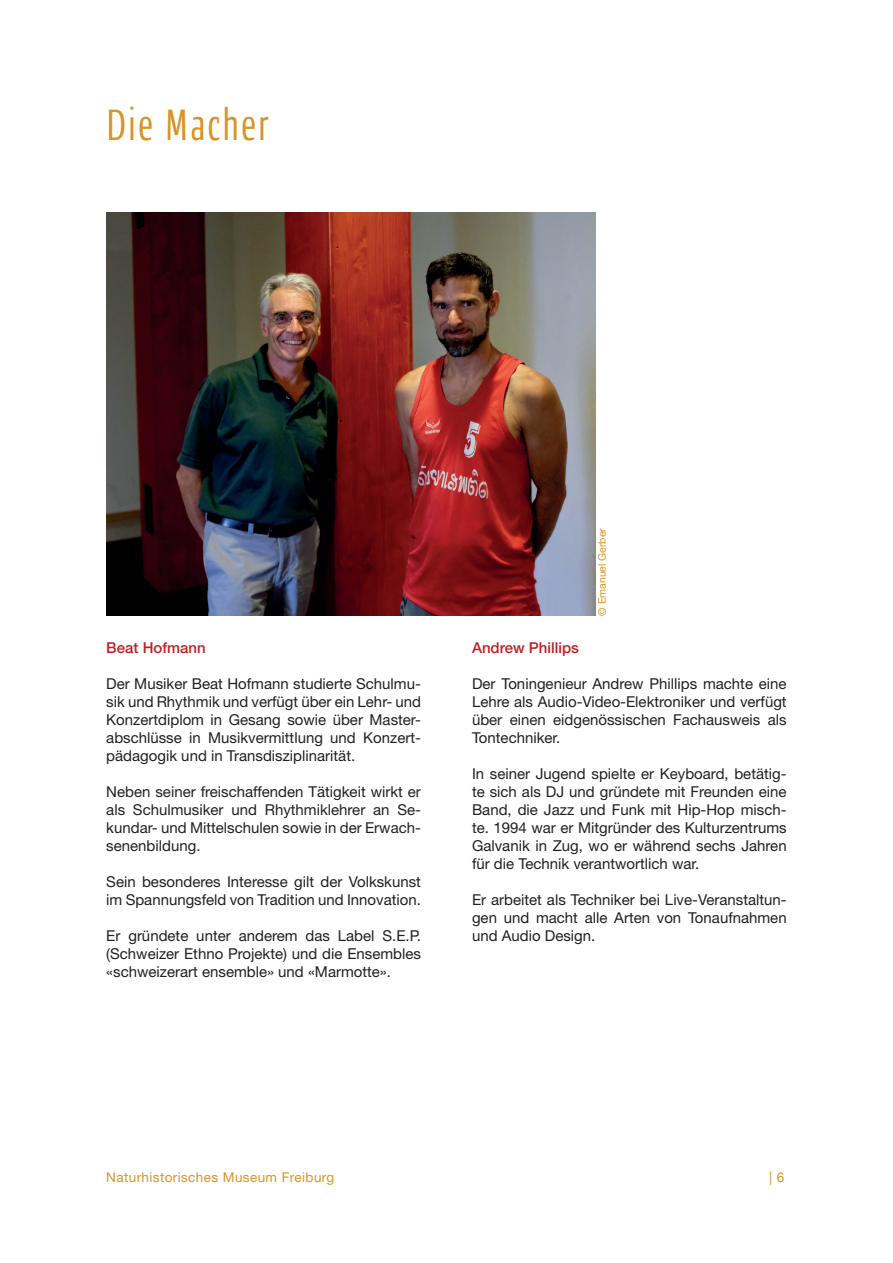
<style>
.page{position:relative;width:893px;height:1263px;background:#fff}
.page>*{position:absolute;margin:0;border:0;box-sizing:border-box;transform-origin:0 0}
.t1{font:45px "Ardoise Std Compact";letter-spacing:.05em;color:#d89425}
.t2{font:15px/18px "Helvetica Neue";color:#231f20;text-align:justify}
.t3{font:500 15px "Helvetica Neue";color:#c12025}
.t4{font:13.5px "Helvetica Neue";letter-spacing:.03em;color:#d89425}
.t5{font:10.5px "Helvetica Neue";color:#d89425}
</style>
<div class="page">
<img style="left:106px;top:213px;width:489px;height:402px">
<h1 class="t1" style="left:106px;top:99px;width:164px">Die Macher</h1>
<p class="t3" style="left:106px;top:638px;width:101px">Beat Hofmann</p>
<p class="t2" style="left:106px;top:674px;width:316px">Der Musiker Beat Hofmann studierte Schulmu&shy;sik und Rhythmik und verfügt über ein Lehr- und Konzertdiplom in Gesang sowie über Master&shy;abschlüsse in Musikvermittlung und Konzert&shy;pädagogik und in Transdisziplinarität.</p>
<p class="t2" style="left:106px;top:782px;width:316px">Neben seiner freischaffenden Tätigkeit wirkt er als Schulmusiker und Rhythmiklehrer an Se&shy;kundar- und Mittelschulen sowie in der Erwach&shy;senenbildung.</p>
<p class="t2" style="left:106px;top:872px;width:316px">Sein besonderes Interesse gilt der Volkskunst im Spannungsfeld von Tradition und Innovation.</p>
<p class="t2" style="left:106px;top:926px;width:316px">Er gründete unter anderem das Label S.E.P. (Schweizer Ethno Projekte) und die Ensembles «schweizerart ensemble» und «Marmotte».</p>
<p class="t5" style="left:596px;top:615px;width:89px;rotate:-90deg">© Emanuel Gerber</p>
<p class="t3" style="left:472px;top:638px;width:108px">Andrew Phillips</p>
<p class="t2" style="left:472px;top:674px;width:316px">Der Toningenieur Andrew Phillips machte eine Lehre als Audio-Video-Elektroniker und verfügt über einen eidgenössischen Fachausweis als Tontechniker.</p>
<p class="t2" style="left:472px;top:764px;width:316px">In seiner Jugend spielte er Keyboard, betätig&shy;te sich als DJ und gründete mit Freunden eine Band, die Jazz und Funk mit Hip-Hop misch&shy;te. 1994 war er Mitgründer des Kulturzentrums Galvanik in Zug, wo er während sechs Jahren für die Technik verantwortlich war.</p>
<p class="t2" style="left:472px;top:890px;width:316px">Er arbeitet als Techniker bei Live-Veranstaltun&shy;gen und macht alle Arten von Tonaufnahmen und Audio Design.</p>
<p class="t4" style="left:106px;top:1169px;width:229px">Naturhistorisches Museum Freiburg</p>
<p class="t4" style="left:769px;top:1169px;width:17px">| 6</p>
</div>
